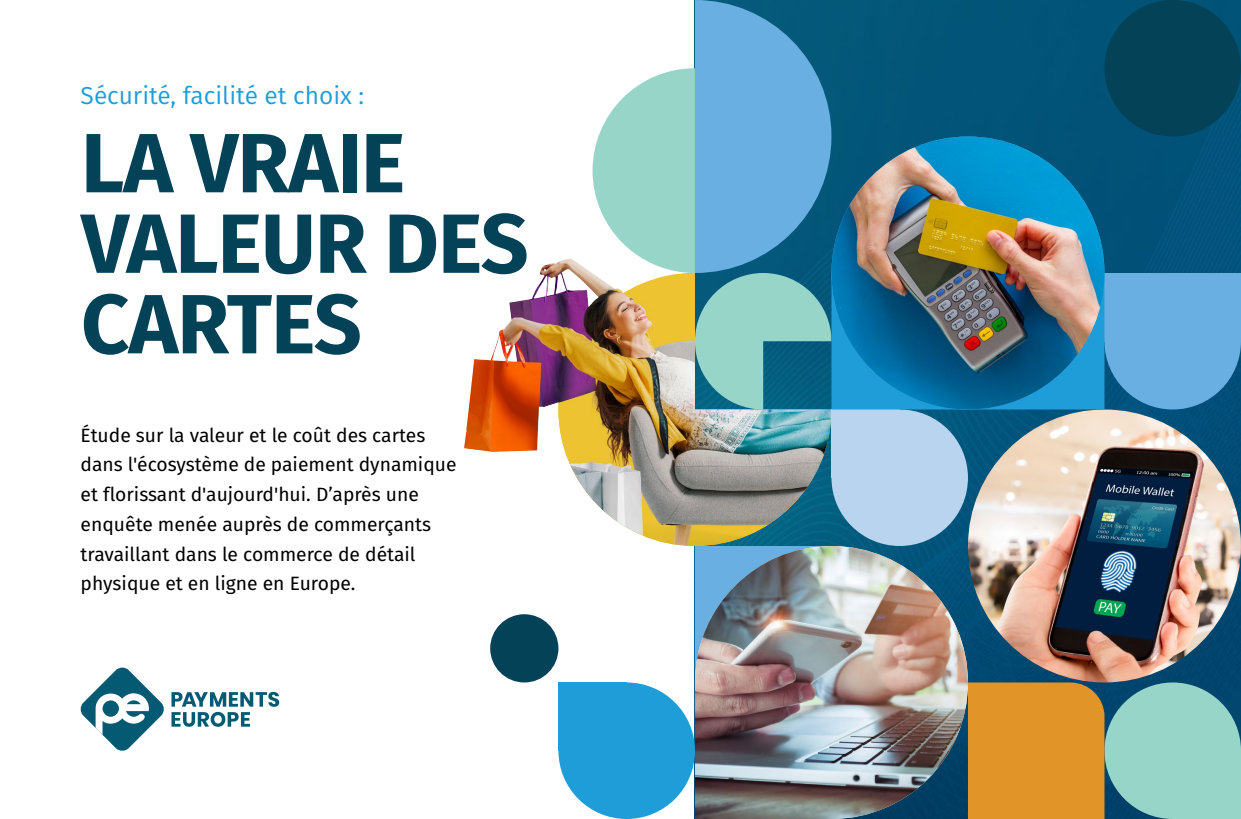
<style>
.page{position:relative;width:1241px;height:819px;background:#fff}
.page>*{position:absolute;margin:0;border:0;box-sizing:border-box;transform-origin:0 0}
.t1{font:700 84px/80.5px "Fira Sans";letter-spacing:-.01em;color:#044258}
.t2{font:24.5px "Fira Sans";color:#1e9dd8}
.t3{font:19.25px/29.8px "Fira Sans";color:#000}
</style>
<div class="page">
<img style="left:831px;top:0;width:409px;height:819px">
<img style="left:967px;top:409px;width:273px;height:273px;border-radius:136px">
<img style="left:565px;top:409px;width:266px;height:137px">
<div style="left:1104px;top:0;width:136px;height:136px;background:#044258;border-radius:50%"></div>
<div style="left:490px;top:614px;width:68px;height:68px;background:#044258;border-radius:50%"></div>
<div style="left:1104px;top:682px;width:136px;height:137px;background:#97d5c9;border-radius:50%"></div>
<div style="left:1172px;top:750px;width:68px;height:69px;background:#97d5c9"></div>
<div style="left:1104px;top:273px;width:136px;height:136px;background:#69afe1;border-radius:50%"></div>
<div style="left:1172px;top:273px;width:68px;height:68px;background:#69afe1"></div>
<div style="left:1104px;top:273px;width:68px;height:68px;background:#69afe1"></div>
<div style="left:831px;top:409px;width:136px;height:137px;background:#b8d4ef;border-radius:50%"></div>
<div style="left:831px;top:409px;width:68px;height:68px;background:#b8d4ef"></div>
<div style="left:558px;top:682px;width:136px;height:137px;background:#1e9dd8;border-radius:50%"></div>
<div style="left:558px;top:682px;width:68px;height:68px;background:#1e9dd8"></div>
<svg style="left:592px;top:0;width:512px;height:409px;background:#5195ad"></svg>
<img style="left:831px;top:136px;width:273px;height:273px;border-radius:136px">
<img style="left:694px;top:546px;width:273px;height:273px">
<div style="left:967px;top:682px;width:137px;height:137px;background:#e19427"></div>
<svg style="left:80px;top:667px;width:84px;height:84px"></svg>
<svg style="left:171px;top:691px;width:108px;height:35px"></svg>
<img style="left:464px;top:259px;width:193px;height:193px">
<p class="t2" style="left:81px;top:78px;width:285px">Sécurité, facilité et choix :</p>
<h1 class="t1" style="left:81px;top:117px;width:449px">LA VRAIE<br>VALEUR DES<br>CARTES</h1>
<p class="t3" style="left:81px;top:419px;width:377px">Étude sur la valeur et le coût des cartes dans l'écosystème de paiement dynamique et florissant d'aujourd'hui. D’après une enquête menée auprès de commerçants travaillant dans le commerce de détail physique et en ligne en Europe.</p>
</div>
